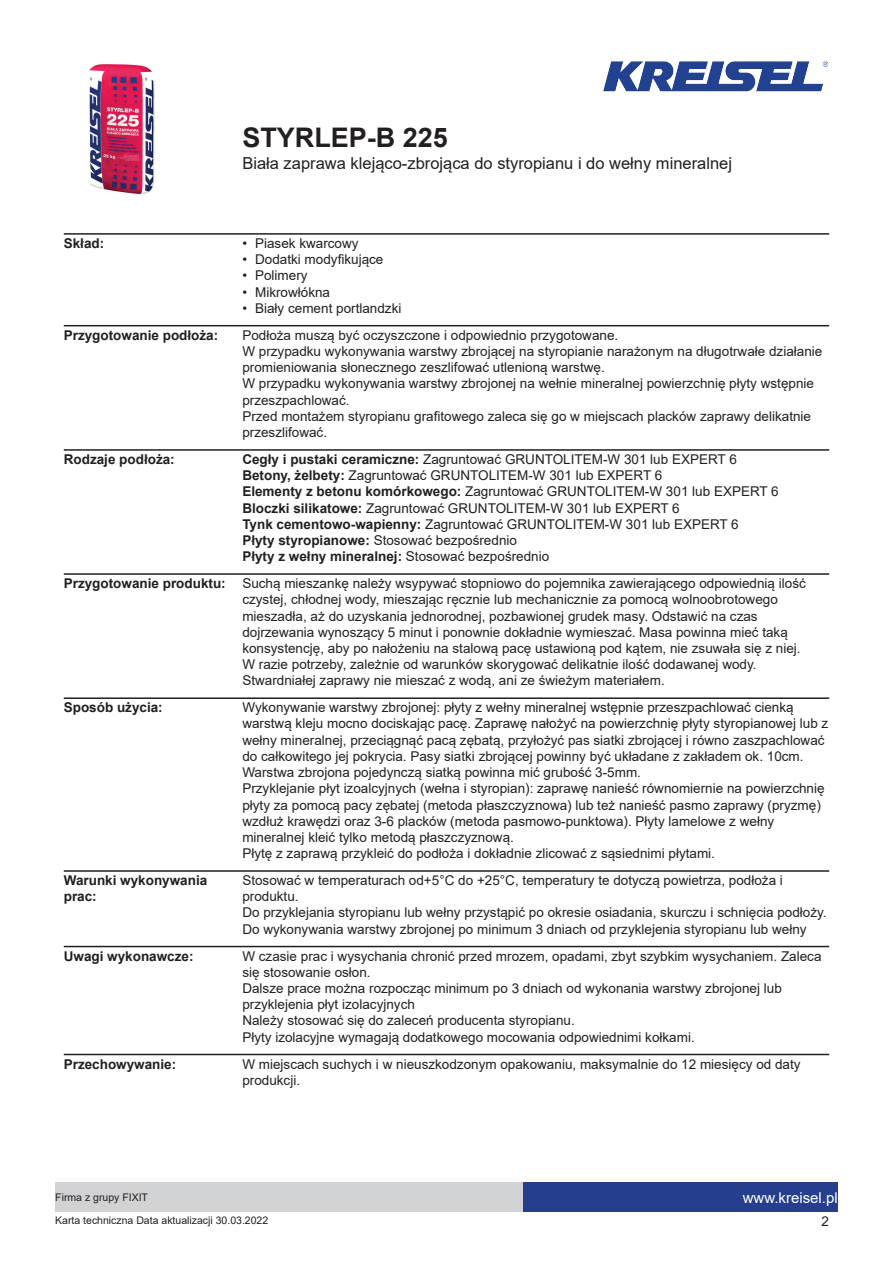
<style>
.page{position:relative;width:893px;height:1263px;background:#fff}
.page>*{position:absolute;margin:0;border:0;box-sizing:border-box;transform-origin:0 0}
.t1{font:700 27px "Arial";color:#231f20}
.t2{font:16.5px "Arial";color:#231f20}
.t3{font:15px "Arial";color:#fff}
.t4{font:13.5px/16.2px "Arial";color:#231f20}
.t5{font:700 13.5px/16.2px "Arial";color:#231f20}
.t6{font:10.5px "Arial";color:#231f20}
.s1{font-weight:700}
</style>
<div class="page">
<img style="left:89px;top:64px;width:66px;height:131px">
<img style="left:603px;top:61px;width:226px;height:31px">
<div style="left:523px;top:1182px;width:315px;height:30px;background:#253f8e"></div>
<div style="left:55px;top:1182px;width:468px;height:30px;background:#d1d2d4"></div>
<hr style="left:64px;top:233px;width:765px;height:2px;background:#231f20">
<hr style="left:64px;top:325px;width:765px;height:1px;background:#231f20">
<hr style="left:64px;top:449px;width:765px;height:2px;background:#231f20">
<hr style="left:64px;top:573px;width:765px;height:2px;background:#231f20">
<hr style="left:64px;top:697px;width:765px;height:2px;background:#231f20">
<hr style="left:64px;top:870px;width:765px;height:2px;background:#231f20">
<hr style="left:64px;top:946px;width:765px;height:1px;background:#231f20">
<hr style="left:64px;top:1054px;width:765px;height:1px;background:#231f20">
<h1 class="t1" style="left:242px;top:119px;width:207px">STYRLEP-B 225</h1>
<p class="t2" style="left:242px;top:152px;width:491px">Biała zaprawa klejąco-zbrojąca do styropianu i do wełny mineralnej</p>
<p class="t5" style="left:64px;top:235px;width:42px">Skład:</p>
<p class="t4" style="left:242px;top:235px;width:118px">• Piasek kwarcowy</p>
<p class="t4" style="left:242px;top:251px;width:143px">• Dodatki modyfikujące</p>
<p class="t4" style="left:242px;top:267px;width:67px">• Polimery</p>
<p class="t4" style="left:242px;top:284px;width:89px">• Mikrowłókna</p>
<p class="t4" style="left:242px;top:300px;width:161px">• Biały cement portlandzki</p>
<p class="t5" style="left:64px;top:327px;width:156px">Przygotowanie podłoża:</p>
<p class="t4" style="left:242px;top:327px;width:581px">Podłoża muszą być oczyszczone i odpowiednio przygotowane.<br>W przypadku wykonywania warstwy zbrojącej na styropianie narażonym na długotrwałe działanie promieniowania słonecznego zeszlifować utlenioną warstwę.<br>W przypadku wykonywania warstwy zbrojonej na wełnie mineralnej powierzchnię płyty wstępnie przeszpachlować.<br>Przed montażem styropianu grafitowego zaleca się go w miejscach placków zaprawy delikatnie przeszlifować.</p>
<p class="t5" style="left:64px;top:451px;width:113px">Rodzaje podłoża:</p>
<p class="t4" style="left:242px;top:451px;width:538px"><span class="s1">Cegły i pustaki ceramiczne:</span> Zagruntować GRUNTOLITEM-W 301 lub EXPERT 6<br><span class="s1">Betony, żelbety:</span> Zagruntować GRUNTOLITEM-W 301 lub EXPERT 6<br><span class="s1">Elementy z betonu komórkowego:</span> Zagruntować GRUNTOLITEM-W 301 lub EXPERT 6<br><span class="s1">Bloczki silikatowe:</span> Zagruntować GRUNTOLITEM-W 301 lub EXPERT 6<br><span class="s1">Tynk cementowo-wapienny:</span> Zagruntować GRUNTOLITEM-W 301 lub EXPERT 6<br><span class="s1">Płyty styropianowe:</span> Stosować bezpośrednio<br><span class="s1">Płyty z wełny mineralnej:</span> Stosować bezpośrednio</p>
<p class="t4" style="left:242px;top:575px;width:565px;text-indent:-179px"><span class="s1">Przygotowanie produktu:</span> Suchą mieszankę należy wsypywać stopniowo do pojemnika zawierającego odpowiednią ilość czystej, chłodnej wody, mieszając ręcznie lub mechanicznie za pomocą wolnoobrotowego mieszadła, aż do uzyskania jednorodnej, pozbawionej grudek masy. Odstawić na czas dojrzewania wynoszący 5 minut i ponownie dokładnie wymieszać. Masa powinna mieć taką konsystencję, aby po nałożeniu na stalową pacę ustawioną pod kątem, nie zsuwała się z niej.<br>W razie potrzeby, zależnie od warunków skorygować delikatnie ilość dodawanej wody.<br>Stwardniałej zaprawy nie mieszać z wodą, ani ze świeżym materiałem.</p>
<p class="t5" style="left:64px;top:700px;width:101px">Sposób użycia:</p>
<p class="t4" style="left:242px;top:699px;width:587px">Wykonywanie warstwy zbrojonej: płyty z wełny mineralnej wstępnie przeszpachlować cienką warstwą kleju mocno dociskając pacę. Zaprawę nałożyć na powierzchnię płyty styropianowej lub z wełny mineralnej, przeciągnąć pacą zębatą, przyłożyć pas siatki zbrojącej i równo zaszpachlować do całkowitego jej pokrycia. Pasy siatki zbrojącej powinny być układane z zakładem ok. 10cm.<br>Warstwa zbrojona pojedynczą siatką powinna mić grubość 3-5mm.<br>Przyklejanie płyt izoalcyjnych (wełna i styropian): zaprawę nanieść równomiernie na powierzchnię płyty za pomocą pacy zębatej (metoda płaszczyznowa) lub też nanieść pasmo zaprawy (pryzmę) wzdłuż krawędzi oraz 3-6 placków (metoda pasmowo-punktowa). Płyty lamelowe z wełny mineralnej kleić tylko metodą płaszczyznową.<br>Płytę z zaprawą przykleić do podłoża i dokładnie zlicować z sąsiednimi płytami.</p>
<p class="t5" style="left:64px;top:872px;width:145px">Warunki wykonywania prac:</p>
<p class="t4" style="left:242px;top:872px;width:586px">Stosować w temperaturach od+5°C do +25°C, temperatury te dotyczą powietrza, podłoża i produktu.<br>Do przyklejania styropianu lub wełny przystąpić po okresie osiadania, skurczu i schnięcia podłoży.<br>Do wykonywania warstwy zbrojonej po minimum 3 dniach od przyklejenia styropianu lub wełny</p>
<p class="t5" style="left:64px;top:948px;width:131px">Uwagi wykonawcze:</p>
<p class="t4" style="left:242px;top:948px;width:581px">W czasie prac i wysychania chronić przed mrozem, opadami, zbyt szybkim wysychaniem. Zaleca się stosowanie osłon.<br>Dalsze prace można rozpocząc minimum po 3 dniach od wykonania warstwy zbrojonej lub przyklejenia płyt izolacyjnych<br>Należy stosować się do zaleceń producenta styropianu.<br>Płyty izolacyjne wymagają dodatkowego mocowania odpowiednimi kołkami.</p>
<p class="t5" style="left:64px;top:1056px;width:114px">Przechowywanie:</p>
<p class="t4" style="left:242px;top:1056px;width:560px">W miejscach suchych i w nieuszkodzonym opakowaniu, maksymalnie do 12 miesięcy od daty produkcji.</p>
<p class="t6" style="left:55px;top:1190px;width:94px">Firma z grupy FIXIT</p>
<p class="t3" style="left:743px;top:1187px;width:97px">www.kreisel.pl</p>
<p class="t6" style="left:55px;top:1213px;width:215px">Karta techniczna Data aktualizacji 30.03.2022</p>
<p class="t4" style="left:821px;top:1213px;width:9px">2</p>
</div>
